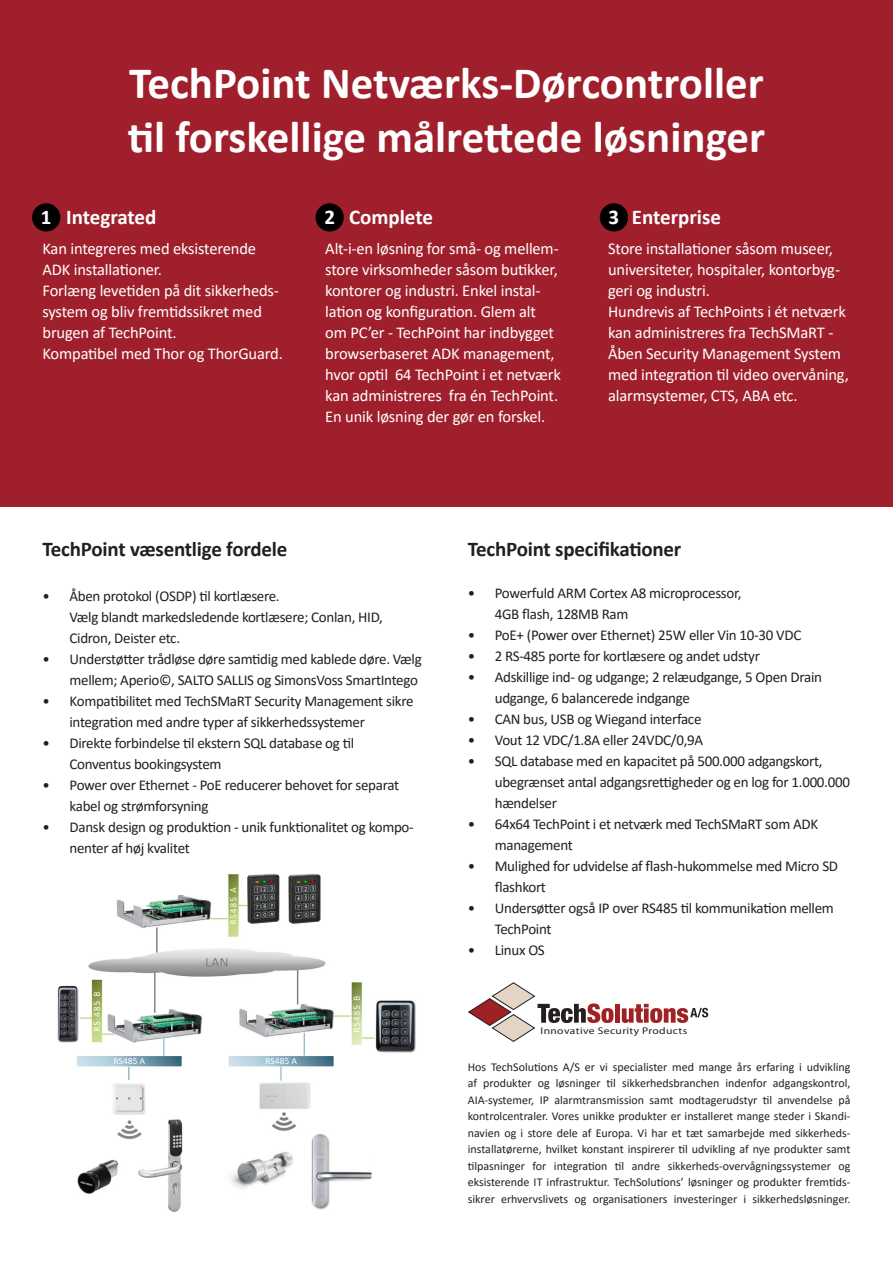
<style>
.page{position:relative;width:893px;height:1263px;background:#fff}
.page>*{position:absolute;margin:0;border:0;box-sizing:border-box;transform-origin:0 0}
.t1{font:700 45px/54px "Calibri";color:#fff}
.t2{font:700 21px "Calibri";letter-spacing:-.01em;color:#231f20}
.t3{font:700 21px "Calibri";color:#fff}
.t4{font:16.5px/21px "Calibri";letter-spacing:-.01em;color:#fff}
.t5{font:15px/21px "Calibri";letter-spacing:-.02em;color:#231f20}
.t6{font:12px/16.5px "Calibri";color:#231f20;text-align:justify}
.t7{font:9.75px "Helvetica";letter-spacing:.03em;color:#231f20;scale:1.19 1}
</style>
<div class="page">
<div style="left:0;top:0;width:893px;height:507px;background:#9f202c"></div>
<div style="left:32px;top:203px;width:28px;height:29px;background:#000;border-radius:50%"></div>
<div style="left:315px;top:203px;width:29px;height:29px;background:#000;border-radius:50%"></div>
<div style="left:600px;top:203px;width:28px;height:29px;background:#000;border-radius:50%"></div>
<img style="left:57px;top:874px;width:359px;height:337px">
<svg style="left:468px;top:983px;width:146px;height:59px"></svg>
<div style="left:615px;top:1004px;width:5px;height:19px;background:#9f2124"></div>
<svg style="left:622px;top:1004px;width:86px;height:19px"></svg>
<h1 class="t1" style="left:128px;top:54px;width:639px">TechPoint Netværks-Dørcontroller til forskellige målrettede løsninger</h1>
<h2 class="t3" style="left:349px;top:202px;width:85px">Complete</h2>
<p class="t4" style="left:325px;top:238px;width:237px">Alt-i-en løsning for små- og mellem&shy;store virksomheder såsom butikker, kontorer og industri. Enkel instal&shy;lation og konfiguration. Glem alt om PC’er - TechPoint har indbygget browserbaseret ADK management, hvor optil 64 TechPoint i et netværk kan administreres fra én TechPoint.<br>En unik løsning der gør en forskel.</p>
<h2 class="t3" style="left:66px;top:202px;width:92px">Integrated</h2>
<p class="t4" style="left:43px;top:238px;width:242px">Kan integreres med eksisterende<br>ADK installationer.<br>Forlæng levetiden på dit sikkerheds&shy;system og bliv fremtidssikret med brugen af TechPoint.<br>Kompatibel med Thor og ThorGuard.</p>
<h2 class="t3" style="left:632px;top:202px;width:91px">Enterprise</h2>
<p class="t4" style="left:608px;top:238px;width:242px">Store installationer såsom museer, universiteter, hospitaler, kontorbyg&shy;geri og industri.<br>Hundrevis af TechPoints i ét netværk kan administreres fra TechSMaRT - Åben Security Management System med integration til video overvåning, alarmsystemer, CTS, ABA etc.</p>
<h2 class="t3" style="left:41px;top:202px;width:12px">1</h2>
<h2 class="t3" style="left:324px;top:202px;width:12px">2</h2>
<h2 class="t3" style="left:609px;top:202px;width:12px">3</h2>
<h2 class="t2" style="left:43px;top:534px;width:246px">TechPoint væsentlige fordele</h2>
<p class="t5" style="left:70px;top:585px;width:315px;text-indent:-27px">• Åben protokol (OSDP) til kortlæsere.<br>Vælg blandt markedsledende kortlæsere; Conlan, HID,<br>Cidron, Deister etc.</p>
<p class="t5" style="left:43px;top:648px;width:381px;text-align:right">• Understøtter trådløse døre samtidig med kablede døre. Vælg mellem; Aperio©, SALTO SALLIS og SimonsVoss SmartIntego</p>
<p class="t5" style="left:70px;top:690px;width:345px;text-indent:-27px">• Kompatibilitet med TechSMaRT Security Management sikre integration med andre typer af sikkerhedssystemer</p>
<p class="t5" style="left:70px;top:732px;width:286px;text-indent:-27px">• Direkte forbindelse til ekstern SQL database og til<br>Conventus bookingsystem</p>
<p class="t5" style="left:70px;top:774px;width:331px;text-indent:-27px">• Power over Ethernet - PoE reducerer behovet for separat kabel og strømforsyning</p>
<p class="t5" style="left:70px;top:816px;width:346px;text-indent:-27px">• Dansk design og produktion - unik funktionalitet og kompo&shy;nenter af høj kvalitet</p>
<h2 class="t2" style="left:468px;top:534px;width:215px">TechPoint specifikationer</h2>
<p class="t5" style="left:495px;top:582px;width:248px;text-indent:-27px">• Powerfuld ARM Cortex A8 microprocessor,<br>4GB flash, 128MB Ram</p>
<p class="t5" style="left:468px;top:624px;width:335px">• PoE+ (Power over Ethernet) 25W eller Vin 10-30 VDC</p>
<p class="t5" style="left:468px;top:645px;width:294px">• 2 RS-485 porte for kortlæsere og andet udstyr</p>
<p class="t5" style="left:495px;top:666px;width:329px;text-indent:-27px">• Adskillige ind- og udgange; 2 relæudgange, 5 Open Drain udgange, 6 balancerede indgange</p>
<p class="t5" style="left:468px;top:708px;width:235px">• CAN bus, USB og Wiegand interface</p>
<p class="t5" style="left:468px;top:729px;width:237px">• Vout 12 VDC/1.8A eller 24VDC/0,9A</p>
<p class="t5" style="left:495px;top:750px;width:357px;text-indent:-27px">• SQL database med en kapacitet på 500.000 adgangskort, ubegrænset antal adgangsrettigheder og en log for 1.000.000 hændelser</p>
<p class="t5" style="left:495px;top:813px;width:325px;text-indent:-27px">• 64x64 TechPoint i et netværk med TechSMaRT som ADK management</p>
<p class="t5" style="left:495px;top:855px;width:345px;text-indent:-27px">• Mulighed for udvidelse af flash-hukommelse med Micro SD flashkort</p>
<p class="t5" style="left:495px;top:897px;width:341px;text-indent:-27px">• Undersøtter også IP over RS485 til kommunikation mellem<br>TechPoint</p>
<p class="t5" style="left:468px;top:939px;width:79px">• Linux OS</p>
<p class="t7" style="left:540px;top:1025px;width:125px">Innovative Security Products</p>
<p class="t6" style="left:468px;top:1058px;width:384px">Hos TechSolutions A/S er vi specialister med mange års erfaring i udvikling af produkter og løsninger til sikkerhedsbranchen indenfor adgangskontrol, AIA-systemer, IP alarmtransmission samt modtagerudstyr til anvendelse på kontrolcentraler. Vores unikke produkter er installeret mange steder i Skandi&shy;navien og i store dele af Europa. Vi har et tæt samarbejde med sikkerheds&shy;installatørerne, hvilket konstant inspirerer til udvikling af nye produkter samt tilpasninger for integration til andre sikkerheds-overvågningssystemer og eksisterende IT infrastruktur. TechSolutions’ løsninger og produkter fremtids&shy;sikrer erhvervslivets og organisationers investeringer i sikkerhedsløsninger.</p>
</div>
